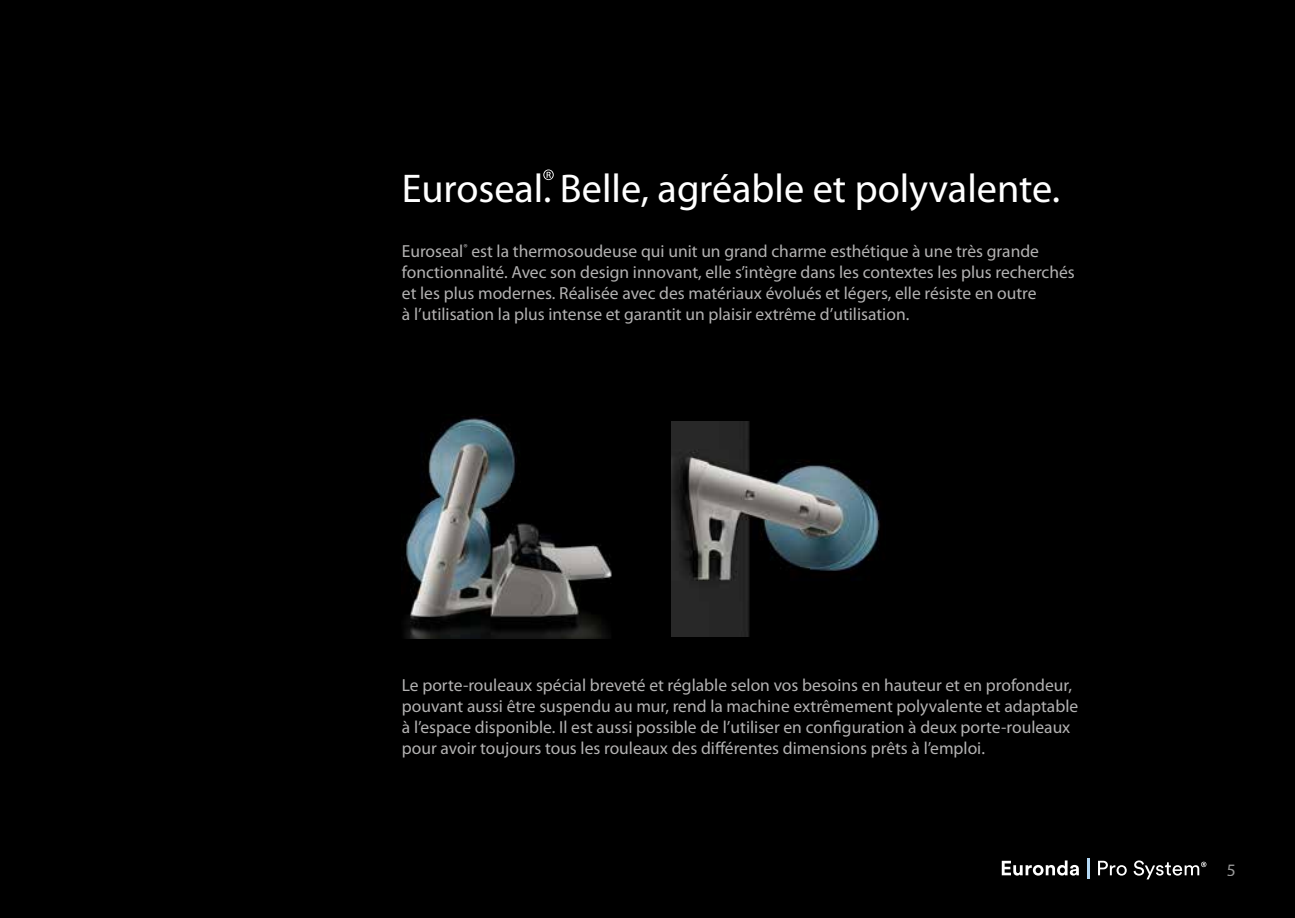
<style>
.page{position:relative;width:1295px;height:918px;background:#000}
.page>*{position:absolute;margin:0;border:0;box-sizing:border-box;transform-origin:0 0}
.t1{font:40.25px "Myriad Pro";color:#fff}
.t2{font:17.5px/21px "Myriad Pro";color:#b3b2b2}
.t3{font:17.5px "Myriad Pro";color:#fff}
</style>
<div class="page">
<img style="left:402px;top:414px;width:214px;height:225px">
<img style="left:671px;top:422px;width:214px;height:214px">
<svg style="left:543px;top:169px;width:11px;height:11px"></svg>
<svg style="left:1098px;top:860px;width:108px;height:19px;background:#393939"></svg>
<hr style="left:1087px;top:858px;width:2px;height:20px;background:#b2d7f4">
<svg style="left:1002px;top:860px;width:77px;height:15px"></svg>
<h1 class="t1" style="left:402px;top:164px;width:660px">Euroseal. Belle, agréable et polyvalente.</h1>
<p class="t2" style="left:402px;top:240px;width:674px">Euroseal<sup>®</sup> est la thermosoudeuse qui unit un grand charme esthétique à une très grande fonctionnalité. Avec son design innovant, elle s’intègre dans les contextes les plus recherchés et les plus modernes. Réalisée avec des matériaux évolués et légers, elle résiste en outre<br>à l’utilisation la plus intense et garantit un plaisir extrême d’utilisation.</p>
<p class="t2" style="left:402px;top:674px;width:678px">Le porte-rouleaux spécial breveté et réglable selon vos besoins en hauteur et en profondeur, pouvant aussi être suspendu au mur, rend la machine extrêmement polyvalente et adaptable à l’espace disponible. Il est aussi possible de l’utiliser en configuration à deux porte-rouleaux pour avoir toujours tous les rouleaux des différentes dimensions prêts à l’emploi.</p>
<p class="t3" style="left:1226px;top:859px;width:10px">5</p>
</div>
